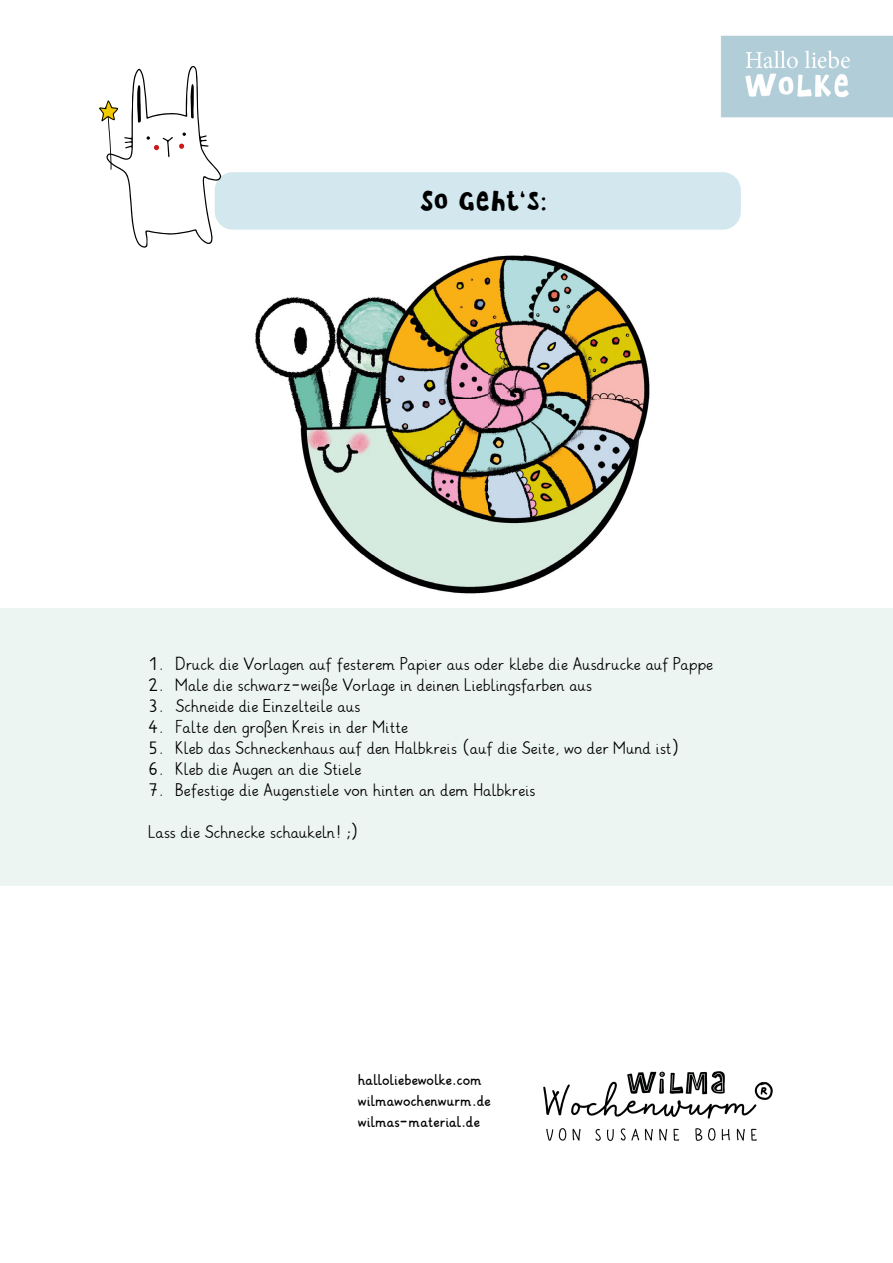
<style>
.page{position:relative;width:893px;height:1263px;background:#fff}
.page>*{position:absolute;margin:0;border:0;box-sizing:border-box;transform-origin:0 0}
.t1{font:90px "SB Extras Fill";color:#f2ca01}
.t2{font:36px "SB Three";color:#000}
.t3{font:16.5px "Grundschrift";color:#000}
.t4{font:700 15px/21px "Grundschrift";color:#000}
</style>
<div class="page">
<div style="left:0;top:608px;width:893px;height:277px;background:#edf5f2"></div>
<div style="left:215px;top:172px;width:526px;height:58px;background:#d2e7ee;border-radius:18px"></div>
<img style="left:255px;top:255px;width:395px;height:339px">
<svg style="left:99px;top:66px;width:122px;height:182px"></svg>
<img style="left:721px;top:35px;width:172px;height:83px">
<img style="left:543px;top:1071px;width:230px;height:70px">
<h1 class="t1" style="left:95px;top:91px;width:29px">p</h1>
<h2 class="t2" style="left:420px;top:180px;width:129px">So geht‘s:</h2>
<p class="t3" style="left:149px;top:654px;width:566px">1. Druck die Vorlagen auf festerem Papier aus oder klebe die Ausdrucke auf Pappe</p>
<p class="t3" style="left:149px;top:675px;width:445px">2. Male die schwarz-weiße Vorlage in deinen Lieblingsfarben aus</p>
<p class="t3" style="left:149px;top:696px;width:213px">3. Schneide die Einzelteile aus</p>
<p class="t3" style="left:149px;top:717px;width:261px">4. Falte den großen Kreis in der Mitte</p>
<p class="t3" style="left:149px;top:738px;width:532px">5. Kleb das Schneckenhaus auf den Halbkreis (auf die Seite, wo der Mund ist)</p>
<p class="t3" style="left:149px;top:759px;width:214px">6. Kleb die Augen an die Stiele</p>
<p class="t3" style="left:149px;top:780px;width:388px">7. Befestige die Augenstiele von hinten an dem Halbkreis</p>
<p class="t3" style="left:149px;top:822px;width:212px">Lass die Schnecke schaukeln! ;)</p>
<p class="t4" style="left:358px;top:1069px;width:134px">halloliebewolke.com wilmawochenwurm.de wilmas-material.de</p>
</div>
